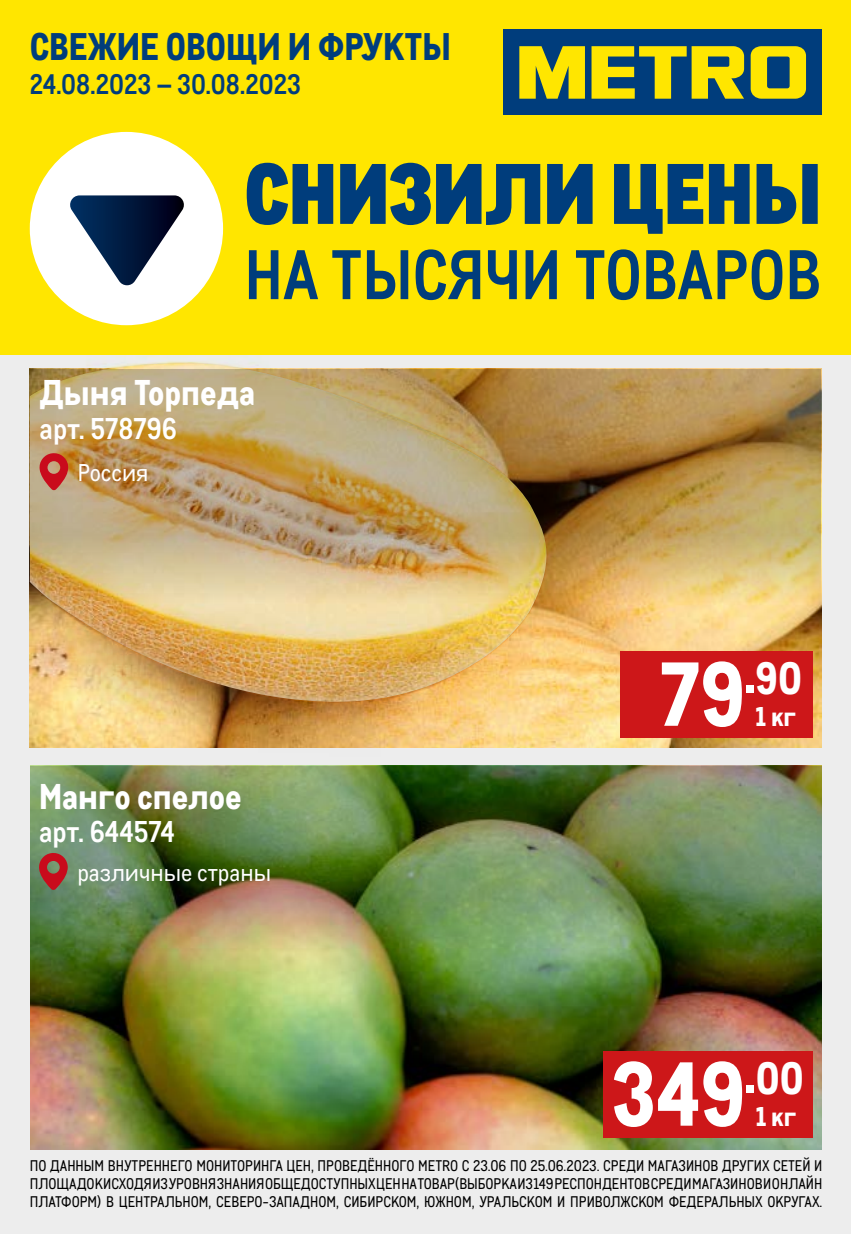
<style>
.page{position:relative;width:851px;height:1234px;background:#fff}
.page>*{position:absolute;margin:0;border:0;box-sizing:border-box;transform-origin:0 0}
.t1{font:800 88.2px "CA Metro";color:#fff}
.t2{font:900 83.4px "CA Metro";color:#003d7c}
.t3{font:700 68.1px "CA Metro";color:#003d7c}
.t4{font:800 37.5px "CA Metro";color:#003d7c}
.t5{font:800 34.8px "CA Metro";color:#fff}
.t6{font:700 29.25px "CA Metro";color:#fff}
.t7{font:700 27.45px "CA Metro";color:#003d7c}
.t8{font:800 26.4px "CA Metro";color:#fff}
.t9{font:23.7px "CA Metro";color:#fff}
.t10{font:15px/18px "CA Metro";color:#000;text-align:justify}
</style>
<div class="page">
<div style="left:0;top:0;width:850px;height:1233px;background:#ededed"></div>
<img style="left:612px;top:369px;width:209px;height:378px">
<img style="left:30px;top:354px;width:582px;height:394px">
<img style="left:30px;top:363px;width:518px;height:341px">
<img style="left:30px;top:959px;width:791px;height:189px">
<div style="left:0;top:0;width:850px;height:354px;background:#ffe600"></div>
<div style="left:503px;top:30px;width:318px;height:85px;background:#003d7c"></div>
<svg style="left:519px;top:46px;width:287px;height:53px"></svg>
<div style="left:804px;top:35px;width:13px;height:13px;background:#003d7c"></div>
<img style="left:30px;top:369px;width:790px;height:243px">
<div style="left:30px;top:132px;width:193px;height:193px;background:#fff;border-radius:50%"></div>
<svg style="left:70px;top:195px;width:114px;height:91px"></svg>
<div style="left:603px;top:1050px;width:209px;height:87px;background:#cd1719"></div>
<img style="left:30px;top:765px;width:791px;height:194px">
<svg style="left:39px;top:851px;width:29px;height:39px"></svg>
<div style="left:619px;top:651px;width:193px;height:86px;background:#cd1719"></div>
<svg style="left:39px;top:452px;width:29px;height:38px"></svg>
<h3 class="t4" style="left:30px;top:16px;width:422px">СВЕЖИЕ ОВОЩИ И ФРУКТЫ</h3>
<h3 class="t7" style="left:30px;top:63px;width:273px">24.08.2023 – 30.08.2023</h3>
<h2 class="t2" style="left:244px;top:122px;width:578px">СНИЗИЛИ ЦЕНЫ</h2>
<h3 class="t3" style="left:244px;top:222px;width:578px">НА ТЫСЯЧИ ТОВАРОВ</h3>
<h3 class="t5" style="left:40px;top:363px;width:217px">Дыня Торпеда</h3>
<h3 class="t6" style="left:40px;top:405px;width:139px">арт. 578796</h3>
<h3 class="t9" style="left:78px;top:456px;width:72px">Россия</h3>
<h3 class="t5" style="left:39px;top:767px;width:204px">Манго спелое</h3>
<h3 class="t6" style="left:39px;top:809px;width:137px">арт. 644574</h3>
<h3 class="t9" style="left:77px;top:855px;width:195px">различные страны</h3>
<h1 class="t1" style="left:659px;top:621px;width:144px">79<sup>.</sup><sup>90</sup></h1>
<h3 class="t8" style="left:755px;top:694px;width:42px">1 кг</h3>
<h1 class="t1" style="left:611px;top:1020px;width:194px">349<sup>.</sup><sup>00</sup></h1>
<h3 class="t8" style="left:755px;top:1094px;width:42px">1 кг</h3>
<p class="t10" style="left:30px;top:1155px;width:794px">ПО ДАННЫМ ВНУТРЕННЕГО МОНИТОРИНГА ЦЕН, ПРОВЕДЁННОГО METRO С 23.06 ПО 25.06.2023. СРЕДИ МАГАЗИНОВ ДРУГИХ СЕТЕЙ И ПЛОЩАДОК ИСХОДЯ ИЗ УРОВНЯ ЗНАНИЯ ОБЩЕДОСТУПНЫХ ЦЕН НА ТОВАР (ВЫБОРКА ИЗ 149 РЕСПОНДЕНТОВ СРЕДИ МАГАЗИНОВ И ОНЛАЙН ПЛАТФОРМ) В ЦЕНТРАЛЬНОМ, СЕВЕРО-ЗАПАДНОМ, СИБИРСКОМ, ЮЖНОМ, УРАЛЬСКОМ И ПРИВОЛЖСКОМ ФЕДЕРАЛЬНЫХ ОКРУГАХ.</p>
</div>
